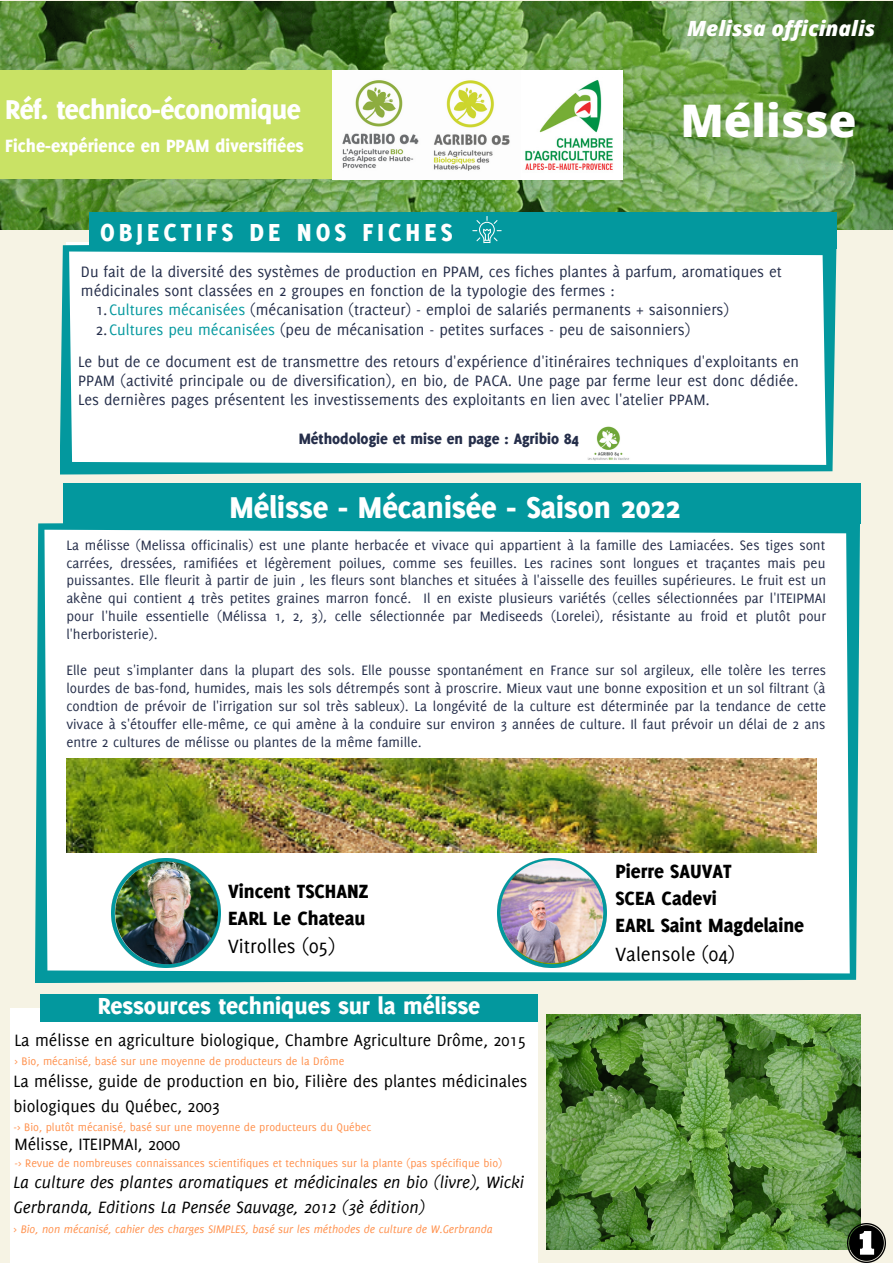
<style>
.page{position:relative;width:893px;height:1264px;background:#fff}
.page>*{position:absolute;margin:0;border:0;box-sizing:border-box;transform-origin:0 0}
.t1{font:800 45px "Open Sans";color:#fff}
.t2{font:800 33px "Delicious";color:#fff}
.t3{font:800 29.85px "Delicious";letter-spacing:-.02em;color:#fff}
.t4{font:800 27px "Delicious";letter-spacing:.15em;color:#fff}
.t5{font:800 25.5px "Delicious";color:#fff}
.t6{font:800 21px "Delicious";color:#000}
.t7{font:21px "Delicious";color:#000}
.t8{font:italic 800 21px "Open Sans";color:#fff}
.t9{font:800 19.5px "Delicious";color:#fff}
.t10{font:18px/25px "Delicious";color:#000}
.t11{font:italic 18px/25px "Delicious";color:#000}
.t12{font:16.5px/19px "Delicious";color:#252e4a}
.t13{font:800 16.5px "Delicious";color:#252e4a}
.t14{font:14.85px/17.9px "Delicious";color:#252e4a;text-align:justify}
.t15{font:12px "Delicious";color:#ff914d}
.t16{font:italic 12px "Delicious";color:#ff914d}
.s1{color:#03989e}
</style>
<div class="page">
<div style="left:0;top:0;width:892px;height:1262px;background:#f6f3e4"></div>
<img style="left:0;top:1px;width:892px;height:228px">
<div style="left:89px;top:212px;width:747px;height:37px;background:#03989e"></div>
<svg style="left:472px;top:216px;width:29px;height:25px"></svg>
<svg style="left:60px;top:241px;width:776px;height:233px;background:#e1f2f3"></svg>
<div style="left:0;top:70px;width:503px;height:109px;background:#c9e265"></div>
<svg style="left:35px;top:523px;width:825px;height:459px;background:#eaf6f5"></svg>
<div style="left:63px;top:484px;width:797px;height:40px;background:#03989e"></div>
<img style="left:112px;top:858px;width:109px;height:109px">
<img style="left:115px;top:861px;width:103px;height:103px;border-radius:50%">
<img style="left:497px;top:858px;width:109px;height:109px">
<img style="left:66px;top:759px;width:750px;height:93px">
<div style="left:10px;top:1008px;width:528px;height:254px;background:#fff"></div>
<div style="left:40px;top:994px;width:498px;height:27px;background:#03989e"></div>
<img style="left:546px;top:1014px;width:314px;height:235px">
<img style="left:847px;top:1223px;width:38px;height:38px">
<img style="left:500px;top:860px;width:103px;height:103px;border-radius:50%">
<img style="left:520px;top:70px;width:102px;height:109px">
<img style="left:333px;top:70px;width:91px;height:109px">
<img style="left:424px;top:70px;width:96px;height:109px">
<p class="t3" style="left:5px;top:92px;width:297px">Réf. technico-économique</p>
<p class="t9" style="left:5px;top:135px;width:300px">Fiche-expérience en PPAM diversifiées</p>
<p class="t4" style="left:100px;top:216px;width:354px">OBJECTIFS DE NOS FICHES</p>
<p class="t8" style="left:687px;top:14px;width:190px">Melissa officinalis</p>
<p class="t1" style="left:680px;top:89px;width:178px">Mélisse</p>
<p class="t12" style="left:81px;top:262px;width:702px">Du fait de la diversité des systèmes de production en PPAM, ces fiches plantes à parfum, aromatiques et médicinales sont classées en 2 groupes en fonction de la typologie des fermes :</p>
<p class="t12" style="left:96px;top:300px;width:635px">1.<span class="s1">Cultures mécanisées</span> (mécanisation (tracteur) - emploi de salariés permanents + saisonniers)</p>
<p class="t12" style="left:96px;top:319px;width:596px">2.<span class="s1">Cultures peu mécanisées</span> (peu de mécanisation - petites surfaces - peu de saisonniers)</p>
<p class="t12" style="left:78px;top:352px;width:722px;text-align:justify">Le but de ce document est de transmettre des retours d'expérience d'itinéraires techniques d'exploitants en PPAM (activité principale ou de diversification), en bio, de PACA. Une page par ferme leur est donc dédiée.<br>Les dernières pages présentent les investissements des exploitants en lien avec l'atelier PPAM.</p>
<p class="t13" style="left:298px;top:428px;width:281px">Méthodologie et mise en page : Agribio 84</p>
<p class="t2" style="left:229px;top:488px;width:452px">Mélisse - Mécanisée - Saison 2022</p>
<p class="t14" style="left:66px;top:535px;width:761px">La mélisse (Melissa officinalis) est une plante herbacée et vivace qui appartient à la famille des Lamiacées. Ses tiges sont carrées, dressées, ramifiées et légèrement poilues, comme ses feuilles. Les racines sont longues et traçantes mais peu puissantes. Elle fleurit à partir de juin , les fleurs sont blanches et situées à l'aisselle des feuilles supérieures. Le fruit est un akène qui contient 4 très petites graines marron foncé. Il en existe plusieurs variétés (celles sélectionnées par l'ITEIPMAI pour l'huile essentielle (Mélissa 1, 2, 3), celle sélectionnée par Mediseeds (Lorelei), résistante au froid et plutôt pour l'herboristerie).</p>
<p class="t14" style="left:66px;top:661px;width:761px">Elle peut s'implanter dans la plupart des sols. Elle pousse spontanément en France sur sol argileux, elle tolère les terres lourdes de bas-fond, humides, mais les sols détrempés sont à proscrire. Mieux vaut une bonne exposition et un sol filtrant (à condtion de prévoir de l'irrigation sur sol très sableux). La longévité de la culture est déterminée par la tendance de cette vivace à s'étouffer elle-même, ce qui amène à la conduire sur environ 3 années de culture. Il faut prévoir un délai de 2 ans entre 2 cultures de mélisse ou plantes de la même famille.</p>
<p class="t6" style="left:228px;top:878px;width:142px">Vincent TSCHANZ</p>
<p class="t6" style="left:228px;top:905px;width:139px">EARL Le Chateau</p>
<p class="t7" style="left:228px;top:934px;width:108px">Vitrolles (05)</p>
<p class="t5" style="left:98px;top:991px;width:384px">Ressources techniques sur la mélisse</p>
<p class="t10" style="left:14px;top:1027px;width:513px">La mélisse en agriculture biologique, Chambre Agriculture Drôme, 2015</p>
<p class="t15" style="left:14px;top:1054px;width:331px">&gt; Bio, mécanisé, basé sur une moyenne de producteurs de la Drôme</p>
<p class="t10" style="left:14px;top:1068px;width:515px">La mélisse, guide de production en bio, Filière des plantes médicinales biologiques du Québec, 2003</p>
<p class="t15" style="left:14px;top:1120px;width:359px">-&gt; Bio, plutôt mécanisé, basé sur une moyenne de producteurs du Québec</p>
<p class="t10" style="left:14px;top:1131px;width:167px">Mélisse, ITEIPMAI, 2000</p>
<p class="t15" style="left:14px;top:1156px;width:489px">-&gt; Revue de nombreuses connaissances scientifiques et techniques sur la plante (pas spécifique bio)</p>
<p class="t11" style="left:14px;top:1169px;width:512px">La culture des plantes aromatiques et médicinales en bio (livre), Wicki<br>Gerbranda, Editions La Pensée Sauvage, 2012 (3è édition)</p>
<p class="t16" style="left:14px;top:1222px;width:480px">&gt; Bio, non mécanisé, cahier des charges SIMPLES, basé sur les méthodes de culture de W.Gerbranda</p>
<p class="t6" style="left:615px;top:859px;width:118px">Pierre SAUVAT</p>
<p class="t6" style="left:615px;top:886px;width:103px">SCEA Cadevi</p>
<p class="t6" style="left:615px;top:913px;width:190px">EARL Saint Magdelaine</p>
<p class="t7" style="left:615px;top:941px;width:121px">Valensole (04)</p>
</div>
